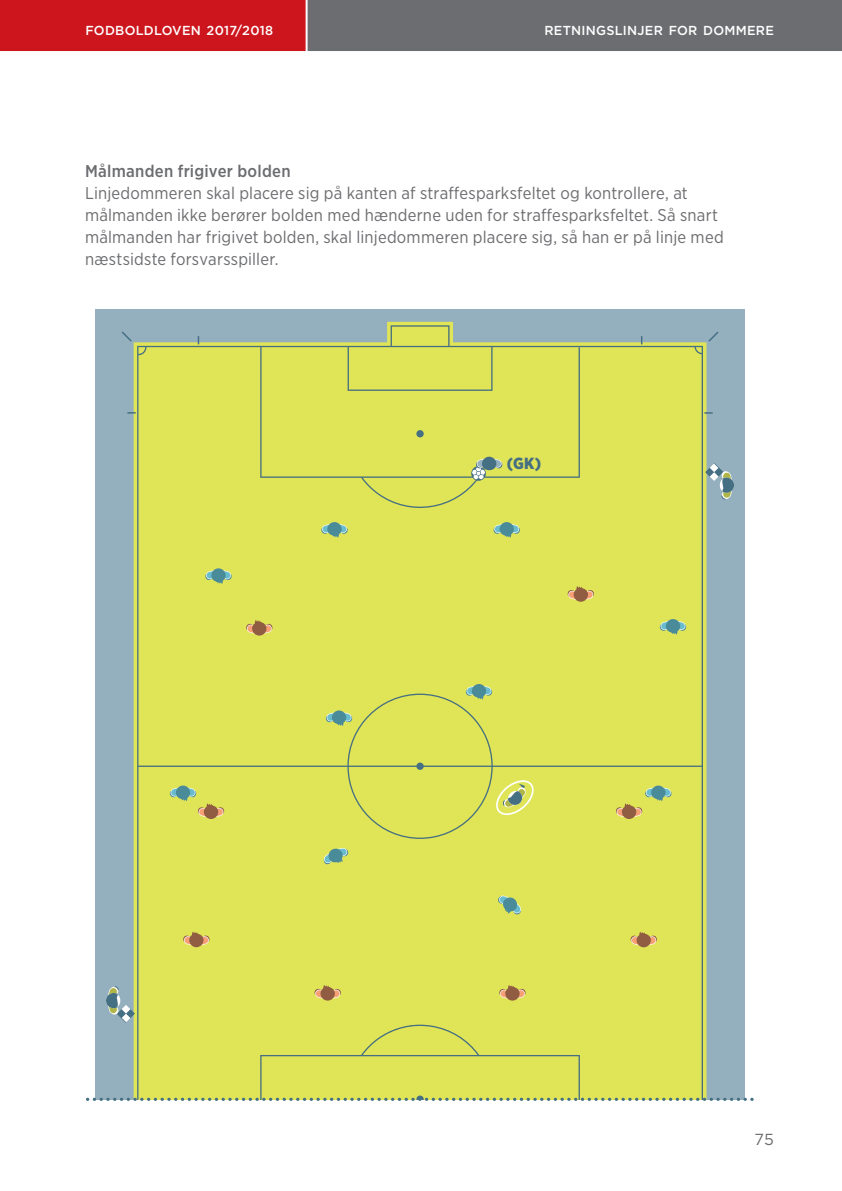
<style>
.page{position:relative;width:842px;height:1191px;background:#fff}
.page>*{position:absolute;margin:0;border:0;box-sizing:border-box;transform-origin:0 0}
.Brødtekst_Gotham_Nar{font:17px/22px "Gotham Narrow";letter-spacing:.01em;color:#6c6d70}
.MR_niveau2_Gotham_Na{font:500 17px "Gotham Narrow";letter-spacing:.015em;color:#6c6d70}
.t1{font:900 16.2px "Gotham Narrow";color:#456f82}
.t2{font:16px "Gotham";color:#6c6d70}
.Sidehovedtekst{font:500 13px "Gotham";letter-spacing:.02em;color:#fff}
</style>
<div class="page">
<div style="left:0;top:0;width:363px;height:51px;background:#cd151d"></div>
<div style="left:307px;top:0;width:535px;height:51px;background:#6c6d70"></div>
<hr style="left:306px;top:0;width:2px;height:54px;background:#fff">
<div style="left:95px;top:309px;width:650px;height:790px;background:#94afbd"></div>
<svg style="left:132px;top:321px;width:575px;height:773px"></svg>
<div style="left:137px;top:325px;width:566px;height:769px;background:#e0e457"></div>
<div style="left:416px;top:430px;width:8px;height:7px;background:#456f82;border-radius:4px"></div>
<div style="left:416px;top:762px;width:8px;height:8px;background:#456f82;border-radius:4px"></div>
<svg style="left:704px;top:412px;width:9px;height:2px"></svg>
<svg style="left:708px;top:331px;width:11px;height:11px"></svg>
<svg style="left:121px;top:330px;width:12px;height:13px"></svg>
<svg style="left:106px;top:986px;width:29px;height:36px"></svg>
<svg style="left:705px;top:463px;width:29px;height:37px"></svg>
<svg style="left:471px;top:466px;width:15px;height:15px"></svg>
<svg style="left:493px;top:778px;width:43px;height:39px;background:#d5dc72"></svg>
<div style="left:505px;top:987px;width:15px;height:13px;background:#905c42;border-radius:50%"></div>
<svg style="left:499px;top:985px;width:27px;height:14px"></svg>
<div style="left:320px;top:987px;width:15px;height:13px;background:#905c42;border-radius:50%"></div>
<svg style="left:314px;top:985px;width:27px;height:14px"></svg>
<div style="left:189px;top:933px;width:15px;height:14px;background:#905c42;border-radius:50%"></div>
<svg style="left:183px;top:931px;width:27px;height:14px"></svg>
<div style="left:204px;top:805px;width:14px;height:14px;background:#905c42;border-radius:50%"></div>
<div style="left:622px;top:805px;width:14px;height:14px;background:#905c42;border-radius:50%"></div>
<div style="left:636px;top:933px;width:15px;height:14px;background:#905c42;border-radius:50%"></div>
<svg style="left:630px;top:931px;width:27px;height:14px"></svg>
<svg style="left:574px;top:588px;width:14px;height:14px"></svg>
<svg style="left:567px;top:586px;width:27px;height:14px"></svg>
<svg style="left:246px;top:620px;width:27px;height:14px"></svg>
<svg style="left:651px;top:785px;width:14px;height:14px"></svg>
<svg style="left:616px;top:787px;width:56px;height:30px;background:#c6ca65"></svg>
<svg style="left:498px;top:895px;width:23px;height:19px"></svg>
<svg style="left:323px;top:847px;width:26px;height:17px"></svg>
<svg style="left:176px;top:785px;width:14px;height:14px"></svg>
<svg style="left:170px;top:787px;width:54px;height:30px;background:#c5c965"></svg>
<svg style="left:332px;top:710px;width:14px;height:14px"></svg>
<svg style="left:326px;top:712px;width:26px;height:14px"></svg>
<svg style="left:466px;top:685px;width:26px;height:14px"></svg>
<svg style="left:211px;top:568px;width:15px;height:14px"></svg>
<svg style="left:205px;top:570px;width:27px;height:14px"></svg>
<svg style="left:327px;top:522px;width:15px;height:13px"></svg>
<svg style="left:321px;top:524px;width:27px;height:14px"></svg>
<div style="left:500px;top:522px;width:14px;height:13px;background:#4a8b99;border-radius:50%"></div>
<svg style="left:493px;top:524px;width:27px;height:14px"></svg>
<div style="left:666px;top:619px;width:14px;height:13px;background:#4a8b99;border-radius:50%"></div>
<svg style="left:660px;top:621px;width:26px;height:14px"></svg>
<svg style="left:472px;top:458px;width:30px;height:21px"></svg>
<div style="left:482px;top:457px;width:14px;height:13px;background:#456f82;border-radius:50%"></div>
<svg style="left:86px;top:1094px;width:671px;height:7px"></svg>
<p class="Sidehovedtekst" style="left:85px;top:22px;width:189px">FODBOLDLOVEN 2017/2018</p>
<p class="Sidehovedtekst" style="left:544px;top:22px;width:231px">RETNINGSLINJER FOR DOMMERE</p>
<p class="MR_niveau2_Gotham_Na" style="left:85px;top:160px;width:207px">Målmanden frigiver bolden</p>
<p class="Brødtekst_Gotham_Nar" style="left:85px;top:182px;width:640px">Linjedommeren skal placere sig på kanten af straffesparksfeltet og kontrollere, at målmanden ikke berører bolden med hænderne uden for straffesparksfeltet. Så snart målmanden har frigivet bolden, skal linjedommeren placere sig, så han er på linje med næstsidste forsvarsspiller.</p>
<p class="t1" style="left:507px;top:452px;width:36px">(GK)</p>
<p class="t2" style="left:754px;top:1129px;width:21px">75</p>
</div>
